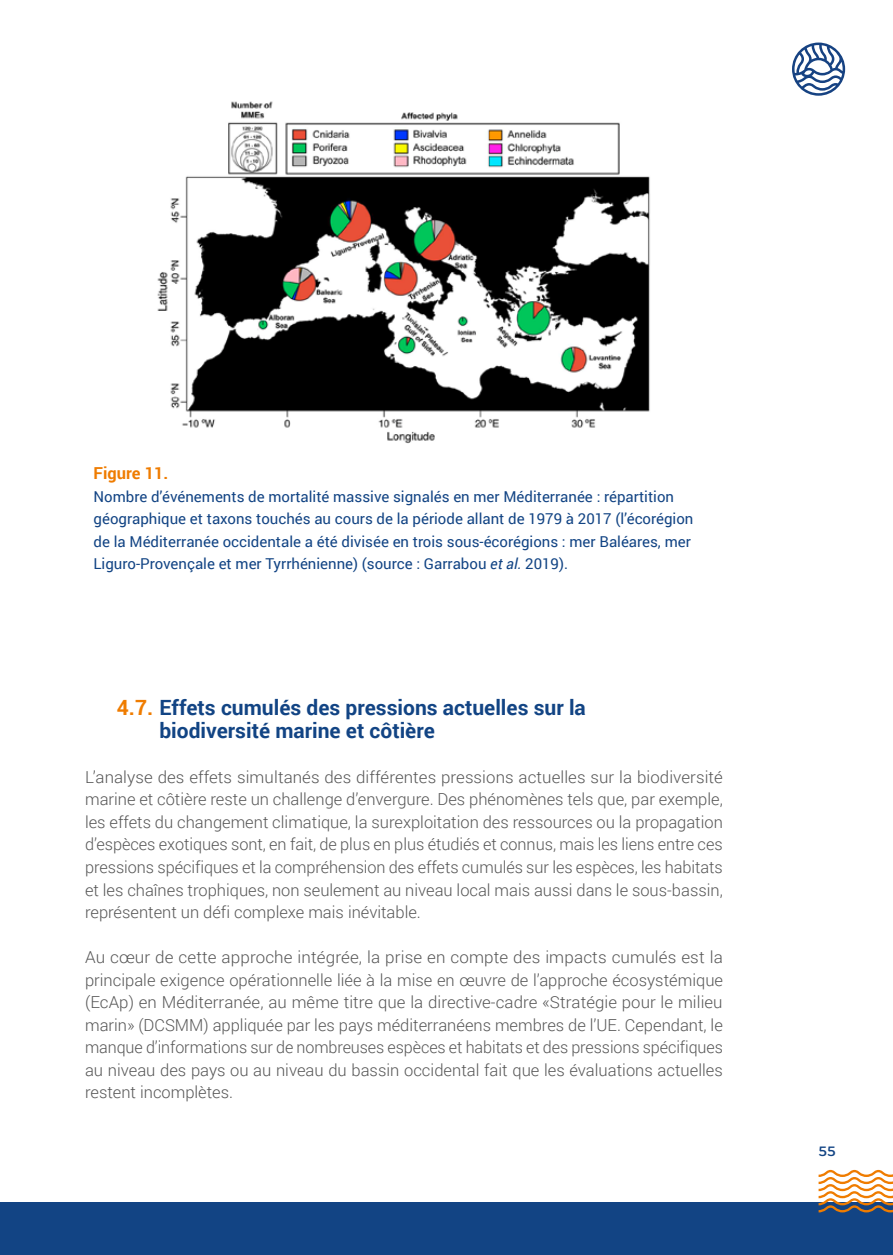
<style>
.page{position:relative;width:893px;height:1255px;background:#fff}
.page>*{position:absolute;margin:0;border:0;box-sizing:border-box;transform-origin:0 0}
.t1{font:700 21px/22.5px "Roboto";color:#124484}
.t2{font:300 16.5px/22.5px "Roboto";color:#565656;text-align:justify}
.t3{font:700 16.5px "Roboto";color:#ef7c00}
.t4{font:15px/22.5px "Roboto";color:#124484}
.t5{font:700 13.5px "Ko Ho";color:#124484}
.s1{font-style:italic}
.s2{color:#ef7c00}
</style>
<div class="page">
<div style="left:0;top:1201px;width:893px;height:53px;background:#124484"></div>
<svg style="left:792px;top:43px;width:53px;height:53px"></svg>
<svg style="left:819px;top:1169px;width:74px;height:43px"></svg>
<img style="left:157px;top:101px;width:493px;height:343px">
<p class="t3" style="left:94px;top:461px;width:76px">Figure 11.</p>
<p class="t4" style="left:94px;top:484px;width:601px">Nombre d’événements de mortalité massive signalés en mer Méditerranée : répartition géographique et taxons touchés au cours de la période allant de 1979 à 2017 (l’écorégion de la Méditerranée occidentale a été divisée en trois sous-écorégions : mer Baléares, mer Liguro-Provençale et mer Tyrrhénienne) (source : Garrabou <span class="s1">et al.</span> 2019).</p>
<p class="t1" style="left:159px;top:695px;width:428px;text-indent:-43px"><span class="s2">4.7.</span> Effets cumulés des pressions actuelles sur la biodiversité marine et côtière</p>
<p class="t2" style="left:85px;top:765px;width:639px">L’analyse des effets simultanés des différentes pressions actuelles sur la biodiversité marine et côtière reste un challenge d’envergure. Des phénomènes tels que, par exemple, les effets du changement climatique, la surexploitation des ressources ou la propagation d’espèces exotiques sont, en fait, de plus en plus étudiés et connus, mais les liens entre ces pressions spécifiques et la compréhension des effets cumulés sur les espèces, les habitats et les chaînes trophiques, non seulement au niveau local mais aussi dans le sous-bassin, représentent un défi complexe mais inévitable.</p>
<p class="t2" style="left:85px;top:945px;width:639px">Au cœur de cette approche intégrée, la prise en compte des impacts cumulés est la principale exigence opérationnelle liée à la mise en œuvre de l’approche écosystémique (EcAp) en Méditerranée, au même titre que la directive-cadre «Stratégie pour le milieu marin» (DCSMM) appliquée par les pays méditerranéens membres de l’UE. Cependant, le manque d’informations sur de nombreuses espèces et habitats et des pressions spécifiques au niveau des pays ou au niveau du bassin occidental fait que les évaluations actuelles restent incomplètes.</p>
<p class="t5" style="left:819px;top:1139px;width:19px">55</p>
</div>
